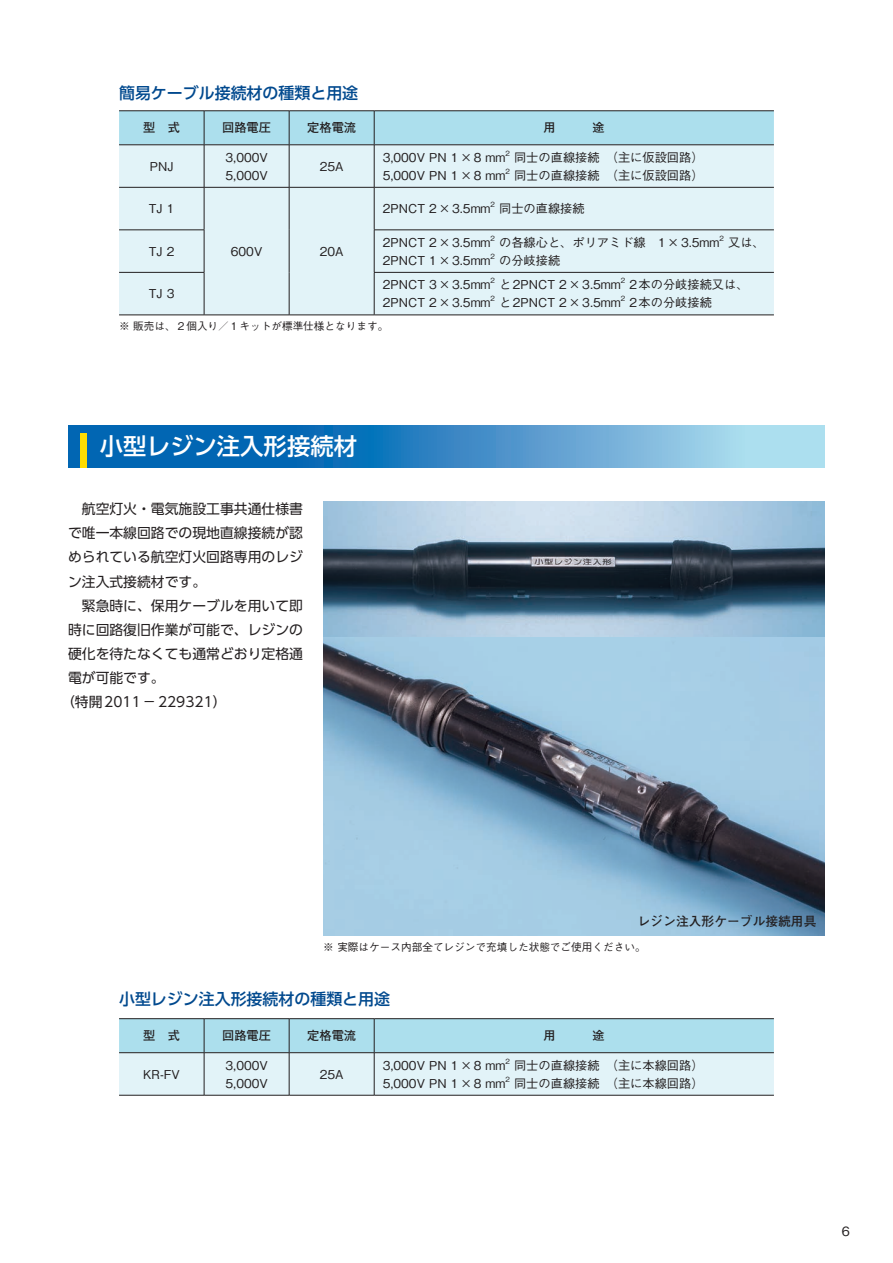
<style>
.page{position:relative;width:893px;height:1263px;background:#fff}
.page>*{position:absolute;margin:0;border:0;box-sizing:border-box;transform-origin:0 0}
.t1{font:500 23.4px "UD Shin Go Pro";color:#fff}
.t2{font:500 15.9px "UD Shin Go Pro";color:#01498e}
.t3{font:13.8px "UD Shin Go Pro";color:#231f20}
.t4{font:700 12.75px "Futo Go B101 Pro";color:#231f20}
.t5{font:500 12.75px "Gothic BBB Pro";color:#231f20}
.t6{font:500 12.15px/18px "Gothic BBB Pro";color:#231f20}
.t7{font:700 12.15px "Futo Go B101 Pro";color:#231f20}
.t8{font:500 10.65px "Gothic BBB Pro";color:#231f20}
.t9{font:500 7.2px "Gothic BBB Pro";color:#231f20}
</style>
<div class="page">
<img style="left:323px;top:502px;width:502px;height:136px">
<div style="left:119px;top:112px;width:655px;height:33px;background:#acdfed"></div>
<div style="left:119px;top:146px;width:655px;height:169px;background:#e2f3f8"></div>
<hr style="left:204px;top:111px;width:1px;height:34px;background:#231f20">
<hr style="left:289px;top:111px;width:1px;height:34px;background:#231f20">
<hr style="left:374px;top:111px;width:1px;height:34px;background:#231f20">
<hr style="left:119px;top:187px;width:85px;height:1px;background:#231f20">
<hr style="left:204px;top:187px;width:85px;height:1px;background:#231f20">
<hr style="left:289px;top:187px;width:85px;height:1px;background:#231f20">
<hr style="left:119px;top:230px;width:85px;height:1px;background:#231f20">
<hr style="left:374px;top:230px;width:400px;height:1px;background:#231f20">
<hr style="left:374px;top:272px;width:400px;height:1px;background:#231f20">
<hr style="left:119px;top:111px;width:85px;height:1px;background:#231f20">
<hr style="left:204px;top:111px;width:85px;height:1px;background:#231f20">
<hr style="left:289px;top:111px;width:85px;height:1px;background:#231f20">
<hr style="left:374px;top:111px;width:400px;height:1px;background:#231f20">
<hr style="left:119px;top:145px;width:85px;height:1px;background:#231f20">
<hr style="left:204px;top:145px;width:85px;height:1px;background:#231f20">
<hr style="left:289px;top:145px;width:85px;height:1px;background:#231f20">
<hr style="left:374px;top:145px;width:400px;height:1px;background:#231f20">
<hr style="left:204px;top:145px;width:1px;height:42px;background:#231f20">
<hr style="left:289px;top:145px;width:1px;height:42px;background:#231f20">
<hr style="left:374px;top:145px;width:1px;height:42px;background:#231f20">
<hr style="left:204px;top:188px;width:1px;height:42px;background:#231f20">
<hr style="left:289px;top:188px;width:1px;height:42px;background:#231f20">
<hr style="left:374px;top:187px;width:400px;height:1px;background:#231f20">
<hr style="left:374px;top:188px;width:1px;height:42px;background:#231f20">
<hr style="left:204px;top:230px;width:1px;height:42px;background:#231f20">
<hr style="left:289px;top:230px;width:1px;height:42px;background:#231f20">
<hr style="left:374px;top:230px;width:1px;height:42px;background:#231f20">
<hr style="left:119px;top:272px;width:85px;height:1px;background:#231f20">
<hr style="left:204px;top:273px;width:1px;height:42px;background:#231f20">
<hr style="left:289px;top:272px;width:1px;height:43px;background:#231f20">
<hr style="left:374px;top:273px;width:1px;height:42px;background:#231f20">
<hr style="left:119px;top:315px;width:85px;height:1px;background:#231f20">
<hr style="left:204px;top:315px;width:85px;height:1px;background:#231f20">
<hr style="left:289px;top:315px;width:85px;height:1px;background:#231f20">
<hr style="left:374px;top:315px;width:400px;height:1px;background:#231f20">
<svg style="left:119px;top:1019px;width:655px;height:76px;background:#c7e7ef"></svg>
<hr style="left:204px;top:1019px;width:1px;height:33px;background:#231f20">
<hr style="left:289px;top:1019px;width:1px;height:33px;background:#231f20">
<hr style="left:374px;top:1019px;width:1px;height:33px;background:#231f20">
<hr style="left:119px;top:1095px;width:85px;height:1px;background:#231f20">
<hr style="left:204px;top:1095px;width:85px;height:1px;background:#231f20">
<hr style="left:289px;top:1095px;width:85px;height:1px;background:#231f20">
<hr style="left:119px;top:1018px;width:85px;height:1px;background:#231f20">
<hr style="left:204px;top:1018px;width:85px;height:1px;background:#231f20">
<hr style="left:289px;top:1018px;width:85px;height:1px;background:#231f20">
<hr style="left:374px;top:1018px;width:400px;height:1px;background:#231f20">
<hr style="left:119px;top:1052px;width:85px;height:1px;background:#231f20">
<hr style="left:204px;top:1052px;width:85px;height:1px;background:#231f20">
<hr style="left:289px;top:1052px;width:85px;height:1px;background:#231f20">
<hr style="left:374px;top:1052px;width:400px;height:1px;background:#231f20">
<hr style="left:204px;top:1053px;width:1px;height:42px;background:#231f20">
<hr style="left:289px;top:1053px;width:1px;height:42px;background:#231f20">
<hr style="left:374px;top:1053px;width:1px;height:42px;background:#231f20">
<hr style="left:374px;top:1095px;width:400px;height:1px;background:#231f20">
<img style="left:323px;top:638px;width:502px;height:297px">
<svg style="left:68px;top:425px;width:757px;height:43px;background:#4392c9"></svg>
<div style="left:81px;top:434px;width:6px;height:34px;background:#ffdc01"></div>
<h2 class="t2" style="left:119px;top:80px;width:241px">簡易ケーブル接続材の種類と用途</h2>
<p class="t7" style="left:143px;top:118px;width:38px">型　式</p>
<p class="t7" style="left:222px;top:118px;width:50px">回路電圧</p>
<p class="t7" style="left:307px;top:118px;width:50px">定格電流</p>
<p class="t6" style="left:150px;top:156px;width:25px">PNJ</p>
<p class="t6" style="left:225px;top:147px;width:44px">3,000V<br>5,000V</p>
<p class="t6" style="left:320px;top:156px;width:25px">25A</p>
<p class="t6" style="left:149px;top:198px;width:27px">TJ 1</p>
<p class="t6" style="left:149px;top:241px;width:27px">TJ 2</p>
<p class="t6" style="left:149px;top:283px;width:27px">TJ 3</p>
<p class="t6" style="left:231px;top:241px;width:33px">600V</p>
<p class="t6" style="left:320px;top:241px;width:25px">20A</p>
<p class="t6" style="left:383px;top:147px;width:124px">3,000V PN 1×8 mm</p>
<p class="t9" style="left:505px;top:147px;width:6px">2</p>
<p class="t6" style="left:514px;top:147px;width:191px">同士の直線接続　（主に仮設回路）</p>
<p class="t6" style="left:383px;top:165px;width:124px">5,000V PN 1×8 mm</p>
<p class="t9" style="left:505px;top:165px;width:6px">2</p>
<p class="t6" style="left:514px;top:165px;width:191px">同士の直線接続　（主に仮設回路）</p>
<p class="t6" style="left:383px;top:198px;width:109px">2PNCT 2×3.5mm</p>
<p class="t9" style="left:491px;top:199px;width:6px">2</p>
<p class="t6" style="left:499px;top:198px;width:87px">同士の直線接続</p>
<p class="t6" style="left:383px;top:232px;width:109px">2PNCT 2×3.5mm</p>
<p class="t9" style="left:491px;top:232px;width:6px">2</p>
<p class="t6" style="left:499px;top:232px;width:222px">の各線心と、ポリアミド線　1×3.5mm</p>
<p class="t9" style="left:720px;top:232px;width:6px">2</p>
<p class="t6" style="left:728px;top:232px;width:38px">又は、</p>
<p class="t6" style="left:383px;top:250px;width:109px">2PNCT 1×3.5mm</p>
<p class="t9" style="left:491px;top:250px;width:6px">2</p>
<p class="t6" style="left:499px;top:250px;width:63px">の分岐接続</p>
<p class="t6" style="left:383px;top:274px;width:109px">2PNCT 3×3.5mm</p>
<p class="t9" style="left:491px;top:275px;width:6px">2</p>
<p class="t6" style="left:499px;top:274px;width:123px">と2PNCT 2×3.5mm</p>
<p class="t9" style="left:621px;top:275px;width:6px">2</p>
<p class="t6" style="left:629px;top:274px;width:121px">2本の分岐接続又は、</p>
<p class="t6" style="left:383px;top:292px;width:109px">2PNCT 2×3.5mm</p>
<p class="t9" style="left:491px;top:293px;width:6px">2</p>
<p class="t6" style="left:499px;top:292px;width:123px">と2PNCT 2×3.5mm</p>
<p class="t9" style="left:621px;top:293px;width:6px">2</p>
<p class="t6" style="left:629px;top:292px;width:84px">2本の分岐接続</p>
<p class="t8" style="left:119px;top:318px;width:271px">※ 販売は、２個入り／１キットが標準仕様となります。</p>
<h1 class="t1" style="left:100px;top:427px;width:259px">小型レジン注入形接続材</h1>
<p class="t3" style="left:68px;top:497px;width:236px">　航空灯火・電気施設工事共通仕様書</p>
<p class="t3" style="left:68px;top:522px;width:236px">で唯一本線回路での現地直線接続が認</p>
<p class="t3" style="left:68px;top:546px;width:236px">められている航空灯火回路専用のレジ</p>
<p class="t3" style="left:68px;top:570px;width:140px">ン注入式接続材です。</p>
<p class="t3" style="left:68px;top:594px;width:236px">　緊急時に、保用ケーブルを用いて即</p>
<p class="t3" style="left:68px;top:618px;width:236px">時に回路復旧作業が可能で、レジンの</p>
<p class="t3" style="left:68px;top:643px;width:236px">硬化を待たなくても通常どおり定格通</p>
<p class="t3" style="left:68px;top:667px;width:98px">電が可能です。</p>
<p class="t3" style="left:61px;top:691px;width:167px">（特開2011－229321）</p>
<p class="t4" style="left:638px;top:910px;width:180px">レジン注入形ケーブル接続用具</p>
<p class="t8" style="left:323px;top:939px;width:324px">※ 実際はケース内部全てレジンで充填した状態でご使用ください。</p>
<h2 class="t2" style="left:119px;top:986px;width:273px">小型レジン注入形接続材の種類と用途</h2>
<p class="t7" style="left:143px;top:1026px;width:38px">型　式</p>
<p class="t7" style="left:222px;top:1026px;width:50px">回路電圧</p>
<p class="t7" style="left:307px;top:1026px;width:50px">定格電流</p>
<p class="t6" style="left:143px;top:1063px;width:38px">KR-FV</p>
<p class="t6" style="left:225px;top:1054px;width:44px">3,000V<br>5,000V</p>
<p class="t6" style="left:320px;top:1063px;width:25px">25A</p>
<p class="t6" style="left:383px;top:1054px;width:124px">3,000V PN 1×8 mm</p>
<p class="t9" style="left:505px;top:1055px;width:6px">2</p>
<p class="t6" style="left:514px;top:1054px;width:191px">同士の直線接続　（主に本線回路）</p>
<p class="t6" style="left:383px;top:1072px;width:124px">5,000V PN 1×8 mm</p>
<p class="t9" style="left:505px;top:1073px;width:6px">2</p>
<p class="t6" style="left:514px;top:1072px;width:191px">同士の直線接続　（主に本線回路）</p>
<p class="t5" style="left:842px;top:1221px;width:10px">6</p>
</div>
